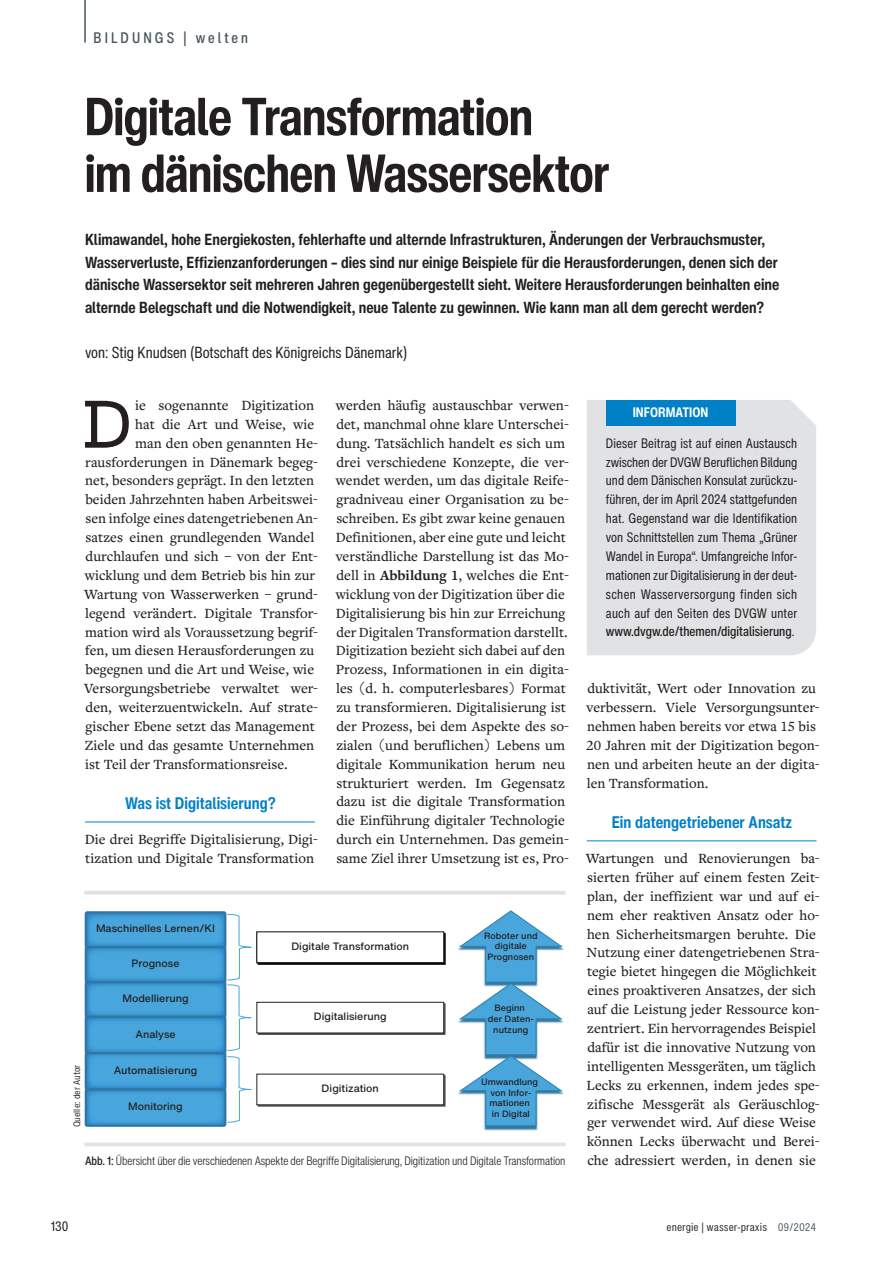
<style>
.page{position:relative;width:893px;height:1263px;background:#fff}
.page>*{position:absolute;margin:0;border:0;box-sizing:border-box;transform-origin:0 0}
.t1{font:500 75px "Freight Macro Pro";color:#231f20}
.t2{font:700 condensed 52.5px/56.7px "Helvetica Now Display";color:#231f20}
.t3{font:700 condensed 16.5px "Helvetica Now Text";color:#0081c7}
.t4{font:700 condensed 15.75px/22.5px "Helvetica Now Text";color:#231f20}
.t5{font:condensed 15.75px "Helvetica Now Text";color:#231f20}
.t6{font:500 condensed 15px "Helvetica Now Text";letter-spacing:.2em;color:#45555d}
.t7{font:500 14.7px/18.9px "Freight Text Pro";color:#231f20}
.t8{font:condensed 13.5px/18.9px "Helvetica Now Text";letter-spacing:.015em;color:#231f20;text-align:justify}
.t9{font:700 condensed 13.5px "Helvetica Now Text";letter-spacing:.005em;color:#fff}
.t10{font:300 condensed 12px "Helvetica Now Text";letter-spacing:-.01em;color:#231f20}
.t11{font:10.5px "Helvetica Now Var";color:#231f20}
.t12{font:condensed 10.5px "Helvetica Now Micro";color:#231f20}
.t13{font:9px/10.8px "Helvetica Now Var";color:#231f20;text-align:center}
.t14{font:condensed 9px "Helvetica Now Micro";color:#231f20}
.s1{font-weight:700}
.s2{font-weight:500}
.s3{color:#45555d}
</style>
<div class="page">
<hr style="left:85px;top:822px;width:230px;height:1px;background:#0081c7">
<div style="left:86px;top:912px;width:139px;height:35px;background:#48a6dc"></div>
<div style="left:85px;top:911px;width:141px;height:37px;border:2px solid #34779e"></div>
<div style="left:86px;top:947px;width:139px;height:35px;background:#48a6dc"></div>
<div style="left:85px;top:946px;width:141px;height:37px;border:2px solid #34779e"></div>
<div style="left:86px;top:982px;width:139px;height:35px;background:#48a6dc"></div>
<div style="left:85px;top:981px;width:141px;height:37px;border:2px solid #34779e"></div>
<div style="left:86px;top:1017px;width:139px;height:36px;background:#48a6dc"></div>
<div style="left:85px;top:1016px;width:141px;height:38px;border:2px solid #34779e"></div>
<div style="left:86px;top:1053px;width:139px;height:36px;background:#48a6dc"></div>
<div style="left:85px;top:1052px;width:141px;height:38px;border:2px solid #34779e"></div>
<div style="left:86px;top:1089px;width:139px;height:37px;background:#48a6dc"></div>
<div style="left:85px;top:1088px;width:141px;height:39px;border:2px solid #34779e"></div>
<div style="left:258px;top:933px;width:187px;height:32px;border:1px solid #231f20"></div>
<div style="left:258px;top:933px;width:187px;height:31px;border:1px solid #231f20"></div>
<div style="left:257px;top:932px;width:187px;height:30px;background:#fff"></div>
<div style="left:256px;top:931px;width:188px;height:32px;border:1px solid #231f20"></div>
<div style="left:258px;top:1003px;width:187px;height:32px;border:1px solid #231f20"></div>
<div style="left:257px;top:1002px;width:187px;height:31px;background:#fff"></div>
<div style="left:256px;top:1002px;width:188px;height:31px;border:1px solid #231f20"></div>
<div style="left:258px;top:1075px;width:187px;height:31px;border:1px solid #231f20"></div>
<div style="left:257px;top:1074px;width:187px;height:31px;background:#fff"></div>
<svg style="left:226px;top:914px;width:26px;height:209px"></svg>
<img style="left:483px;top:1127px;width:55px;height:4px">
<svg style="left:458px;top:910px;width:106px;height:217px"></svg>
<svg style="left:84px;top:1142px;width:482px;height:4px;fill:#e1e2e4"></svg>
<hr style="left:84px;top:891px;width:482px;height:3px;background:#e1e2e4">
<hr style="left:587px;top:840px;width:229px;height:1px;background:#0081c7">
<div style="left:587px;top:400px;width:229px;height:255px;background:#e1e2e4"></div>
<div style="left:606px;top:400px;width:129px;height:25px;background:#0081c7"></div>
<hr style="left:84px;top:0;width:2px;height:43px;background:#45555d">
<p class="t6" style="left:94px;top:27px;width:156px">BILDUNGS | welten</p>
<h2 class="t2" style="left:85px;top:88px;width:526px">Digitale Transformation<br>im dänischen Wassersektor</h2>
<p class="t4" style="left:85px;top:228px;width:696px">Klimawandel, hohe Energiekosten, fehlerhafte und alternde Infrastrukturen, Änderungen der Verbrauchsmuster, Wasserverluste, Effizienzanforderungen – dies sind nur einige Beispiele für die Herausforderungen, denen sich der dänische Wassersektor seit mehreren Jahren gegenübergestellt sieht. Weitere Herausforderungen beinhalten eine alternde Belegschaft und die Notwendigkeit, neue Talente zu gewinnen. Wie kann man all dem gerecht werden?</p>
<p class="t5" style="left:85px;top:342px;width:324px">von: Stig Knudsen (Botschaft des Königreichs Dänemark)</p>
<h1 class="t1" style="left:82px;top:372px;width:50px">D</h1>
<p class="t7" style="left:135px;top:395px;width:181px">ie sogenannte Digitization</p>
<p class="t7" style="left:135px;top:414px;width:180px">hat die Art und Weise, wie</p>
<p class="t7" style="left:135px;top:433px;width:184px">man den oben genannten He-</p>
<p class="t7" style="left:85px;top:452px;width:234px">rausforderungen in Dänemark begeg-</p>
<p class="t7" style="left:85px;top:471px;width:230px">net, besonders geprägt. In den letzten</p>
<p class="t7" style="left:85px;top:490px;width:234px">beiden Jahrzehnten haben Arbeitswei-</p>
<p class="t7" style="left:85px;top:508px;width:234px">sen infolge eines datengetriebenen An-</p>
<p class="t7" style="left:85px;top:527px;width:230px">satzes einen grundlegenden Wandel</p>
<p class="t7" style="left:86px;top:546px;width:234px">durchlaufen und sich – von der Ent-</p>
<p class="t7" style="left:85px;top:565px;width:232px">wicklung und dem Betrieb bis hin zur</p>
<p class="t7" style="left:84px;top:584px;width:235px">Wartung von Wasserwerken – grund-</p>
<p class="t7" style="left:85px;top:603px;width:234px">legend verändert. Digitale Transfor-</p>
<p class="t7" style="left:85px;top:622px;width:234px">mation wird als Voraussetzung begrif-</p>
<p class="t7" style="left:85px;top:641px;width:231px">fen, um diesen Herausforderungen zu</p>
<p class="t7" style="left:85px;top:659px;width:230px">begegnen und die Art und Weise, wie</p>
<p class="t7" style="left:84px;top:678px;width:235px">Versorgungsbetriebe verwaltet wer-</p>
<p class="t7" style="left:86px;top:697px;width:234px">den, weiterzuentwickeln. Auf strate-</p>
<p class="t7" style="left:86px;top:716px;width:231px">gischer Ebene setzt das Management</p>
<p class="t7" style="left:85px;top:735px;width:231px">Ziele und das gesamte Unternehmen</p>
<p class="t7" style="left:85px;top:754px;width:204px">ist Teil der Transformationsreise.</p>
<p class="t3" style="left:125px;top:792px;width:152px">Was ist Digitalisierung?</p>
<p class="t7" style="left:85px;top:829px;width:235px">Die drei Begriffe Digitalisierung, Digi&shy;tization und Digitale Transformation</p>
<p class="t7" style="left:336px;top:395px;width:235px">werden häufig austauschbar verwen&shy;det, manchmal ohne klare Unterschei&shy;dung. Tatsächlich handelt es sich um drei verschiedene Konzepte, die ver&shy;wendet werden, um das digitale Reife&shy;gradniveau einer Organisation zu be&shy;schreiben. Es gibt zwar keine genauen Definitionen, aber eine gute und leicht verständliche Darstellung ist das Mo&shy;dell in <span class="s1">Abbildung 1</span>, welches die Ent&shy;wicklung von der Digitization über die Digitalisierung bis hin zur Erreichung der Digitalen Transformation darstellt.<br>Digitization bezieht sich dabei auf den Prozess, Informationen in ein digita&shy;les (d. h. computerlesbares) Format zu transformieren. Digitalisierung ist der Prozess, bei dem Aspekte des so&shy;zialen (und beruflichen) Lebens um digitale Kommunikation herum neu strukturiert werden. Im Gegensatz dazu ist die digitale Transformation die Einführung digitaler Technologie durch ein Unternehmen. Das gemein&shy;same Ziel ihrer Umsetzung ist es, Pro-</p>
<p class="t14" style="left:70px;top:1127px;width:64px;rotate:-90deg">Quelle: der Autor</p>
<p class="t11" style="left:96px;top:921px;width:120px">Maschinelles Lernen/KI</p>
<p class="t11" style="left:132px;top:956px;width:49px">Prognose</p>
<p class="t11" style="left:122px;top:991px;width:68px">Modellierung</p>
<p class="t11" style="left:135px;top:1027px;width:42px">Analyse</p>
<p class="t11" style="left:114px;top:1063px;width:85px">Automatisierung</p>
<p class="t11" style="left:128px;top:1099px;width:56px">Monitoring</p>
<p class="t11" style="left:291px;top:939px;width:119px">Digitale Transformation</p>
<p class="t13" style="left:484px;top:930px;width:55px">Roboter und digitale<br>Prognosen</p>
<p class="t11" style="left:314px;top:1009px;width:74px">Digitalisierung</p>
<p class="t11" style="left:322px;top:1081px;width:59px">Digitization</p>
<p class="t13" style="left:488px;top:1003px;width:48px">Beginn der Daten&shy;nutzung</p>
<p class="t13" style="left:481px;top:1076px;width:58px">Umwandlung von Infor&shy;mationen<br>in Digital</p>
<p class="t10" style="left:85px;top:1153px;width:482px"><span class="s2">Abb. 1:</span> Übersicht über die verschiedenen Aspekte der Begriffe Digitalisierung, Digitization und Digitale Transformation</p>
<p class="t9" style="left:633px;top:404px;width:77px">INFORMATION</p>
<p class="t8" style="left:606px;top:433px;width:193px">Dieser Beitrag ist auf einen Austausch zwischen der DVGW Beruflichen Bildung und dem Dänischen Konsulat zurückzu&shy;führen, der im April 2024 stattgefunden hat. Gegenstand war die Identifikation von Schnittstellen zum Thema „Grüner Wandel in Europa“. Umfangreiche Infor&shy;mationen zur Digitalisierung in der deut&shy;schen Wasserversorgung finden sich auch auf den Seiten des DVGW unter <span class="s2">www.dvgw.de/themen/digitalisierung</span>.</p>
<p class="t7" style="left:586px;top:678px;width:235px">duktivität, Wert oder Innovation zu verbessern. Viele Versorgungsunter&shy;nehmen haben bereits vor etwa 15 bis 20 Jahren mit der Digitization begon&shy;nen und arbeiten heute an der digita&shy;len Transformation.</p>
<p class="t3" style="left:612px;top:811px;width:182px">Ein datengetriebener Ansatz</p>
<p class="t7" style="left:586px;top:848px;width:235px">Wartungen und Renovierungen ba&shy;sierten früher auf einem festen Zeit&shy;plan, der ineffizient war und auf ei&shy;nem eher reaktiven Ansatz oder ho&shy;hen Sicherheitsmargen beruhte. Die Nutzung einer datengetriebenen Stra&shy;tegie bietet hingegen die Möglichkeit eines proaktiveren Ansatzes, der sich auf die Leistung jeder Ressource kon&shy;zentriert. Ein hervorragendes Beispiel dafür ist die innovative Nutzung von intelligenten Messgeräten, um täglich Lecks zu erkennen, indem jedes spe&shy;zifische Messgerät als Geräuschlog&shy;ger verwendet wird. Auf diese Weise können Lecks überwacht und Berei&shy;che adressiert werden, in denen sie</p>
<p class="t8" style="left:51px;top:1216px;width:19px">130</p>
<p class="t12" style="left:667px;top:1220px;width:151px">energie | wasser-praxis <span class="s3">09/2024</span></p>
</div>
